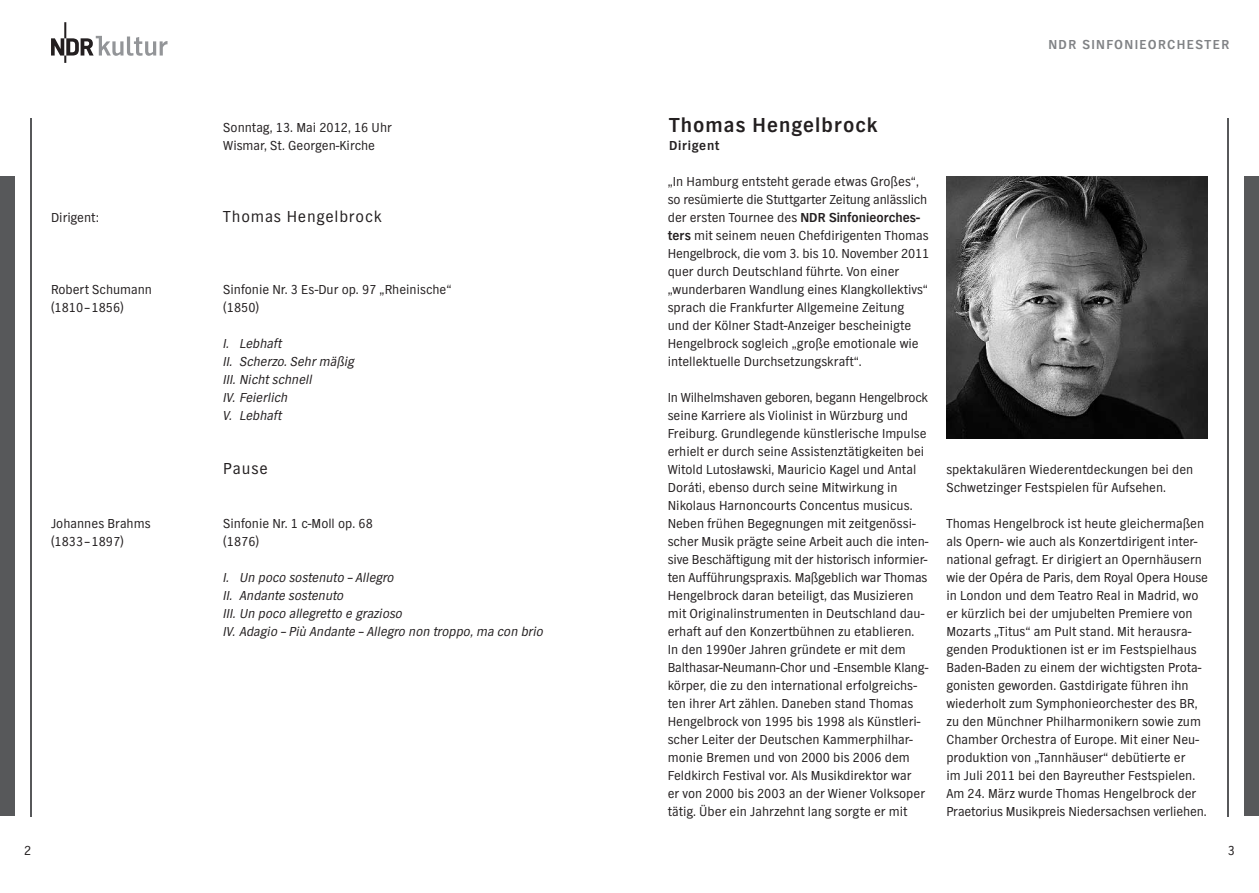
<style>
.page{position:relative;width:1259px;height:893px;background:#fff}
.page>*{position:absolute;margin:0;border:0;box-sizing:border-box;transform-origin:0 0}
.t1{font:700 21px "NDR Sans";letter-spacing:.05em;color:#231f20}
.t2{font:16.5px "NDR Sans";letter-spacing:.05em;color:#231f20}
.t3{font:13.5px/18px "NDR Sans";color:#231f20}
.t4{font:italic 13.5px/18px "NDR Sans";color:#231f20}
.t5{font:700 13.5px "NDR Sans";letter-spacing:.1em;color:#808285}
.t6{font:700 13.5px "NDR Sans";letter-spacing:.05em;color:#231f20}
.s1{font-weight:700}
</style>
<div class="page">
<div style="left:1244px;top:176px;width:15px;height:640px;background:#57585a"></div>
<hr style="left:1227px;top:118px;width:2px;height:698px;background:#57585a">
<svg style="left:51px;top:22px;width:116px;height:41px"></svg>
<div style="left:0;top:176px;width:15px;height:640px;background:#57585a"></div>
<hr style="left:30px;top:118px;width:1px;height:698px;background:#57585a">
<img style="left:946px;top:176px;width:262px;height:262px">
<p class="t5" style="left:1048px;top:39px;width:182px">NDR SINFONIEORCHESTER</p>
<p class="t3" style="left:223px;top:120px;width:170px">Sonntag, 13. Mai 2012, 16 Uhr<br>Wismar, St. Georgen-Kirche</p>
<h1 class="t1" style="left:669px;top:117px;width:210px">Thomas Hengelbrock</h1>
<p class="t6" style="left:669px;top:141px;width:52px">Dirigent</p>
<p class="t3" style="left:51px;top:210px;width:49px">Dirigent:</p>
<p class="t2" style="left:223px;top:211px;width:160px">Thomas Hengelbrock</p>
<p class="t3" style="left:51px;top:282px;width:103px">Robert Schumann (1810 – 1856)</p>
<p class="t3" style="left:223px;top:282px;width:230px">Sinfonie Nr. 3 Es-Dur op. 97 „Rheinische“ (1850)</p>
<p class="t4" style="left:223px;top:336px;width:133px">I. Lebhaft<br>II. Scherzo. Sehr mäßig<br>III. Nicht schnell<br>IV. Feierlich<br>V. Lebhaft</p>
<p class="t2" style="left:223px;top:463px;width:46px">Pause</p>
<p class="t3" style="left:51px;top:516px;width:101px">Johannes Brahms (1833 – 1897)</p>
<p class="t3" style="left:223px;top:516px;width:151px">Sinfonie Nr. 1 c-Moll op. 68 (1876)</p>
<p class="t4" style="left:223px;top:570px;width:322px">I. Un poco sostenuto – Allegro<br>II. Andante sostenuto<br>III. Un poco allegretto e grazioso<br>IV. Adagio – Più Andante – Allegro non troppo, ma con brio</p>
<p class="t3" style="left:668px;top:174px;width:263px">„In Hamburg entsteht gerade etwas Großes“, so resümierte die Stuttgarter Zeitung anlässlich der ersten Tournee des <span class="s1">NDR Sinfonieorches&shy;ters</span> mit seinem neuen Chefdirigenten Thomas Hengelbrock, die vom 3. bis 10. November 2011 quer durch Deutschland führte. Von einer „wunderbaren Wandlung eines Klangkollektivs“ sprach die Frankfurter Allgemeine Zeitung<br>und der Kölner Stadt-Anzeiger bescheinigte Hengelbrock sogleich „große emotionale wie intellektuelle Durchsetzungskraft“.</p>
<p class="t3" style="left:668px;top:390px;width:262px">In Wilhelmshaven geboren, begann Hengel brock seine Karriere als Violinist in Würzburg und Freiburg. Grundlegende künstlerische Impulse erhielt er durch seine Assistenztätigkeiten bei Witold Lutosławski, Mauricio Kagel und Antal Doráti, ebenso durch seine Mitwirkung in Nikolaus Harnoncourts Concentus musicus.<br>Neben frühen Begegnungen mit zeitgenössi&shy;scher Musik prägte seine Arbeit auch die inten&shy;sive Beschäftigung mit der historisch informier&shy;ten Aufführungspraxis. Maßgeblich war Thomas Hengelbrock daran beteiligt, das Musizieren mit Originalinstrumenten in Deutschland dau&shy;erhaft auf den Konzertbühnen zu etablieren.<br>In den 1990er Jahren gründete er mit dem Balthasar-Neumann-Chor und -Ensemble Klang&shy;körper, die zu den international erfolgreichs&shy;ten ihrer Art zählen. Daneben stand Thomas Hengelbrock von 1995 bis 1998 als Künstleri&shy;scher Leiter der Deutschen Kammerphilhar&shy;monie Bremen und von 2000 bis 2006 dem Feldkirch Festival vor. Als Musikdirektor war<br>er von 2000 bis 2003 an der Wiener Volksoper tätig. Über ein Jahrzehnt lang sorgte er mit</p>
<p class="t3" style="left:946px;top:462px;width:248px">spektakulären Wiederentdeckungen bei den<br>Schwetzinger Festspielen für Aufsehen.</p>
<p class="t3" style="left:946px;top:516px;width:263px">Thomas Hengelbrock ist heute gleichermaßen als Opern- wie auch als Konzertdirigent inter&shy;national gefragt. Er dirigiert an Opernhäusern wie der Opéra de Paris, dem Royal Opera House in London und dem Teatro Real in Madrid, wo er kürzlich bei der umjubelten Premiere von Mozarts „Titus“ am Pult stand. Mit herausra&shy;genden Produktionen ist er im Festspielhaus Baden-Baden zu einem der wichtigsten Prota&shy;gonisten geworden. Gastdirigate führen ihn wiederholt zum Symphonieorchester des BR, zu den Münchner Philharmonikern sowie zum Chamber Orchestra of Europe. Mit einer Neu&shy;produktion von „Tannhäuser“ debütierte er<br>im Juli 2011 bei den Bayreuther Festspielen.<br>Am 24. März wurde Thomas Hengelbrock der Praetorius Musikpreis Niedersachsen verliehen.</p>
<p class="t3" style="left:24px;top:842px;width:9px">2</p>
<p class="t3" style="left:1227px;top:842px;width:9px">3</p>
</div>
